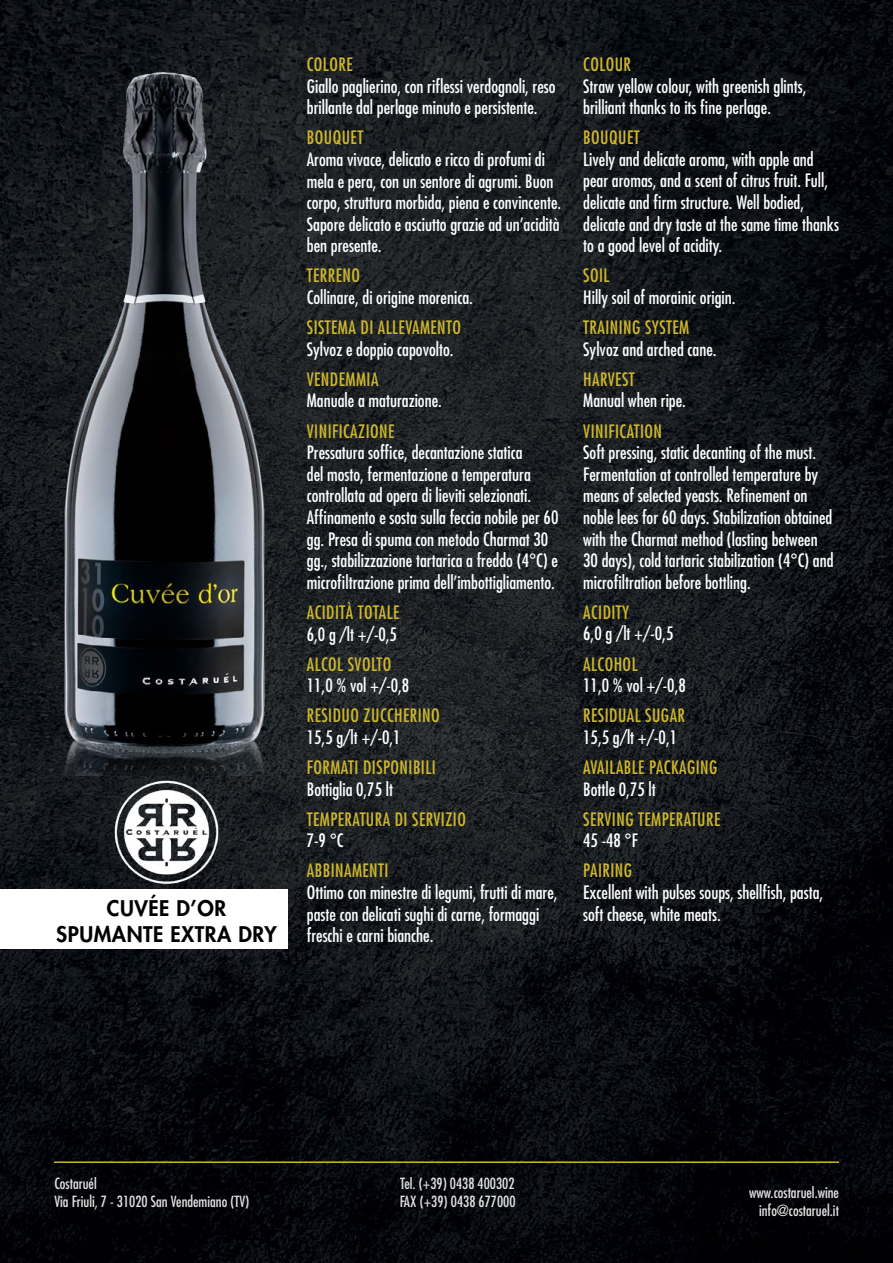
<style>
.page{position:relative;width:893px;height:1263px;background:#fff}
.page>*{position:absolute;margin:0;border:0;box-sizing:border-box;transform-origin:0 0}
.t1{font:800 21px "Futura LT";letter-spacing:.025em;color:#000}
.t2{font:condensed 18px/21.6px "Futura LT";color:#fff}
.t3{font:condensed 18px "Futura LT";letter-spacing:.025em;color:#cfb82c}
.t4{font:condensed 15px/18px "Futura LT";color:#fff}
</style>
<div class="page">
<img style="left:0;top:0;width:893px;height:1263px">
<div style="left:0;top:889px;width:287px;height:59px;background:#fff"></div>
<img style="left:54px;top:54px;width:225px;height:721px">
<hr style="left:54px;top:1161px;width:785px;height:2px;background:#cfb82c">
<img style="left:110px;top:775px;width:113px;height:114px">
<p class="t3" style="left:583px;top:54px;width:49px">COLOUR</p>
<p class="t2" style="left:583px;top:75px;width:225px">Straw yellow colour, with greenish glints, brilliant thanks to its fine perlage.</p>
<p class="t3" style="left:583px;top:127px;width:58px">BOUQUET</p>
<p class="t2" style="left:583px;top:148px;width:257px">Lively and delicate aroma, with apple and pear aromas, and a scent of citrus fruit. Full, delicate and firm structure. Well bodied, delicate and dry taste at the same time thanks to a good level of acidity.</p>
<p class="t3" style="left:583px;top:265px;width:28px">SOIL</p>
<p class="t2" style="left:583px;top:286px;width:154px">Hilly soil of morainic origin.</p>
<p class="t3" style="left:583px;top:317px;width:107px">TRAINING SYSTEM</p>
<p class="t2" style="left:583px;top:338px;width:135px">Sylvoz and arched cane.</p>
<p class="t3" style="left:583px;top:368px;width:53px">HARVEST</p>
<p class="t2" style="left:583px;top:390px;width:104px">Manual when ripe.</p>
<p class="t3" style="left:583px;top:420px;width:80px">VINIFICATION</p>
<p class="t2" style="left:583px;top:441px;width:252px">Soft pressing, static decanting of the must.<br>Fermentation at controlled temperature by means of selected yeasts. Refinement on noble lees for 60 days. Stabilization obtained with the Charmat method (lasting between 30 days), cold tartaric stabilization (4°C) and microfiltration before bottling.</p>
<p class="t3" style="left:583px;top:601px;width:48px">ACIDITY</p>
<p class="t2" style="left:583px;top:623px;width:92px">6,0 g /lt +/-0,5</p>
<p class="t3" style="left:583px;top:653px;width:56px">ALCOHOL</p>
<p class="t2" style="left:583px;top:674px;width:104px">11,0 % vol +/-0,8</p>
<p class="t3" style="left:583px;top:705px;width:103px">RESIDUAL SUGAR</p>
<p class="t2" style="left:583px;top:726px;width:95px">15,5 g/lt +/-0,1</p>
<p class="t3" style="left:583px;top:756px;width:136px">AVAILABLE PACKAGING</p>
<p class="t2" style="left:583px;top:778px;width:74px">Bottle 0,75 lt</p>
<p class="t3" style="left:583px;top:808px;width:139px">SERVING TEMPERATURE</p>
<p class="t2" style="left:583px;top:830px;width:56px">45 -48 °F</p>
<p class="t3" style="left:583px;top:860px;width:50px">PAIRING</p>
<p class="t2" style="left:583px;top:881px;width:241px">Excellent with pulses soups, shellfish, pasta,</p>
<p class="t3" style="left:307px;top:54px;width:47px">COLORE</p>
<p class="t2" style="left:307px;top:75px;width:250px">Giallo paglierino, con riflessi verdognoli, reso brillante dal perlage minuto e persistente.</p>
<p class="t3" style="left:307px;top:127px;width:58px">BOUQUET</p>
<p class="t2" style="left:307px;top:148px;width:256px">Aroma vivace, delicato e ricco di profumi di mela e pera, con un sentore di agrumi. Buon corpo, struttura morbida, piena e convincente.<br>Sapore delicato e asciutto grazie ad un’acidità ben presente.</p>
<p class="t3" style="left:307px;top:265px;width:55px">TERRENO</p>
<p class="t2" style="left:307px;top:286px;width:168px">Collinare, di origine morenica.</p>
<p class="t3" style="left:307px;top:317px;width:156px">SISTEMA DI ALLEVAMENTO</p>
<p class="t2" style="left:307px;top:338px;width:148px">Sylvoz e doppio capovolto.</p>
<p class="t3" style="left:307px;top:368px;width:73px">VENDEMMIA</p>
<p class="t2" style="left:307px;top:390px;width:137px">Manuale a maturazione.</p>
<p class="t3" style="left:307px;top:420px;width:89px">VINIFICAZIONE</p>
<p class="t2" style="left:307px;top:442px;width:253px">Pressatura soffice, decantazione statica<br>del mosto, fermentazione a temperatura controllata ad opera di lieviti selezionati.<br>Affinamento e sosta sulla feccia nobile per 60 gg. Presa di spuma con metodo Charmat 30 gg., stabilizzazione tartarica a freddo (4°C) e microfiltrazione prima dell’imbottigliamento.</p>
<p class="t3" style="left:307px;top:601px;width:94px">ACIDITÀ TOTALE</p>
<p class="t2" style="left:307px;top:623px;width:92px">6,0 g /lt +/-0,5</p>
<p class="t3" style="left:307px;top:653px;width:86px">ALCOL SVOLTO</p>
<p class="t2" style="left:307px;top:675px;width:104px">11,0 % vol +/-0,8</p>
<p class="t3" style="left:307px;top:705px;width:134px">RESIDUO ZUCCHERINO</p>
<p class="t2" style="left:307px;top:726px;width:95px">15,5 g/lt +/-0,1</p>
<p class="t3" style="left:307px;top:756px;width:130px">FORMATI DISPONIBILI</p>
<p class="t2" style="left:307px;top:778px;width:88px">Bottiglia 0,75 lt</p>
<p class="t3" style="left:307px;top:808px;width:161px">TEMPERATURA DI SERVIZIO</p>
<p class="t2" style="left:307px;top:830px;width:38px">7-9 °C</p>
<p class="t3" style="left:307px;top:860px;width:83px">ABBINAMENTI</p>
<p class="t2" style="left:307px;top:881px;width:252px">Ottimo con minestre di legumi, frutti di mare, paste con delicati sughi di carne, formaggi freschi e carni bianche.</p>
<p class="t1" style="left:107px;top:894px;width:121px">CUVÉE D’OR</p>
<p class="t2" style="left:583px;top:903px;width:139px">soft cheese, white meats.</p>
<p class="t1" style="left:56px;top:920px;width:222px">SPUMANTE EXTRA DRY</p>
<p class="t4" style="left:54px;top:1175px;width:196px">Costaruél<br>Via Friuli, 7 - 31020 San Vendemiano (TV)</p>
<p class="t4" style="left:399px;top:1175px;width:118px">Tel. (+39) 0438 400302<br>FAX (+39) 0438 677000</p>
<p class="t4" style="left:749px;top:1184px;width:91px;text-align:right">www.costaruel.wine info@costaruel.it</p>
</div>
